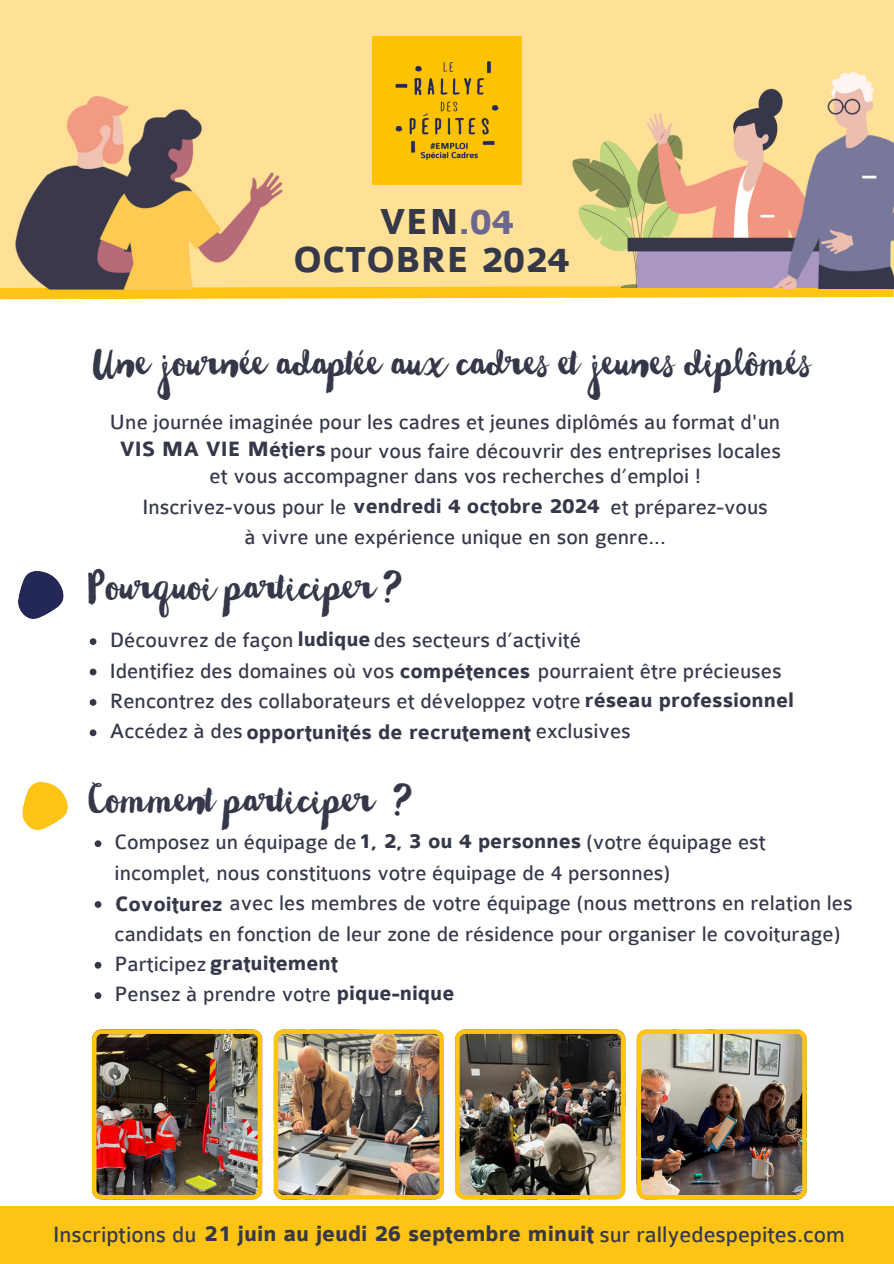
<style>
.page{position:relative;width:894px;height:1264px;background:#fff}
.page>*{position:absolute;margin:0;border:0;box-sizing:border-box;transform-origin:0 0}
.t1{font:45px "Wanderlust Letters";color:#343849}
.t2{font:700 39px "Colaborate";color:#343849}
.t3{font:23.7px "Colaborate";color:#343849}
.t4{font:22.35px/30.3px "Colaborate";color:#343849}
.t5{font:700 22.35px "Colaborate";color:#343849}
.s1{color:#6b678e}
.s2{font-weight:700}
.s3{font-weight:400}
.s4{font-weight:700;font-size:23.85px}
</style>
<div class="page">
<div style="left:0;top:1206px;width:893px;height:57px;background:#fdc315"></div>
<div style="left:0;top:0;width:893px;height:289px;background:#ffe097"></div>
<svg style="left:0;top:286px;width:893px;height:14px;background:#fbcb3c"></svg>
<img style="left:0;top:96px;width:299px;height:193px">
<img style="left:560px;top:111px;width:187px;height:177px">
<img style="left:747px;top:72px;width:146px;height:216px">
<img style="left:92px;top:1029px;width:170px;height:170px">
<img style="left:274px;top:1029px;width:169px;height:170px">
<img style="left:455px;top:1029px;width:170px;height:170px">
<img style="left:636px;top:1029px;width:170px;height:170px">
<img style="left:372px;top:36px;width:149px;height:149px">
<svg style="left:18px;top:571px;width:46px;height:48px"></svg>
<svg style="left:95px;top:840px;width:6px;height:7px"></svg>
<svg style="left:95px;top:901px;width:6px;height:6px"></svg>
<svg style="left:95px;top:961px;width:6px;height:7px"></svg>
<svg style="left:95px;top:992px;width:6px;height:7px"></svg>
<svg style="left:90px;top:638px;width:6px;height:7px"></svg>
<svg style="left:90px;top:668px;width:6px;height:7px"></svg>
<svg style="left:90px;top:699px;width:6px;height:6px"></svg>
<svg style="left:90px;top:729px;width:6px;height:7px"></svg>
<svg style="left:22px;top:782px;width:46px;height:48px"></svg>
<p class="t2" style="left:379px;top:202px;width:136px">VEN<span class="s1">.04</span></p>
<p class="t2" style="left:293px;top:239px;width:278px">OCTOBRE 2024</p>
<p class="t1" style="left:91px;top:334px;width:718px">Une journée adaptée aux cadres et jeunes diplômés</p>
<p class="t4" style="left:110px;top:407px;width:672px">Une journée imaginée pour les cadres et jeunes diplômés au format d'un</p>
<p class="t4" style="left:120px;top:435px;width:662px"><span class="s2">VIS MA VIE Métiers</span> pour vous faire découvrir des entreprises locales</p>
<p class="t4" style="left:209px;top:461px;width:492px">et vous accompagner dans vos recherches d’emploi !</p>
<p class="t4" style="left:142px;top:492px;width:459px">Inscrivez-vous pour le <span class="s2">vendredi 4 octobre 2024</span></p>
<p class="t4" style="left:610px;top:492px;width:159px">et préparez-vous</p>
<p class="t4" style="left:244px;top:522px;width:422px">à vivre une expérience unique en son genre...</p>
<p class="t1" style="left:86px;top:558px;width:317px">Pourquoi participer ?</p>
<h1 class="t4" style="left:110px;top:625px;width:472px">Découvrez de façon <span class="s2">ludique</span>des secteurs d’activité</h1>
<p class="t4" style="left:110px;top:655px;width:673px">Identifiez des domaines où vos <span class="s2">compétences</span> pourraient être précieuses</p>
<p class="t4" style="left:110px;top:686px;width:685px">Rencontrez des collaborateurs et développez votre <span class="s2">réseau professionnel</span></p>
<p class="t5" style="left:110px;top:720px;width:522px"><span class="s3">Accédez à des</span> opportunités de recrutement <span class="s3">exclusives</span></p>
<p class="t1" style="left:86px;top:770px;width:327px">Comment participer ?</p>
<p class="t4" style="left:115px;top:827px;width:652px">Composez un équipage de<span class="s2">1, 2, 3 ou 4 personnes</span> (votre équipage est incomplet, nous constituons votre équipage de 4 personnes)</p>
<p class="t4" style="left:115px;top:888px;width:739px"><span class="s2">Covoiturez</span> avec les membres de votre équipage (nous mettrons en relation les candidats en fonction de leur zone de résidence pour organiser le covoiturage)</p>
<p class="t5" style="left:115px;top:951px;width:225px"><span class="s3">Participez</span>gratuitement</p>
<p class="t4" style="left:115px;top:979px;width:341px">Pensez à prendre votre <span class="s2">pique-nique</span></p>
<p class="t3" style="left:53px;top:1222px;width:793px">Inscriptions du <span class="s4">21 juin au jeudi 26 septembre minuit</span> sur rallyedespepites.com</p>
</div>
